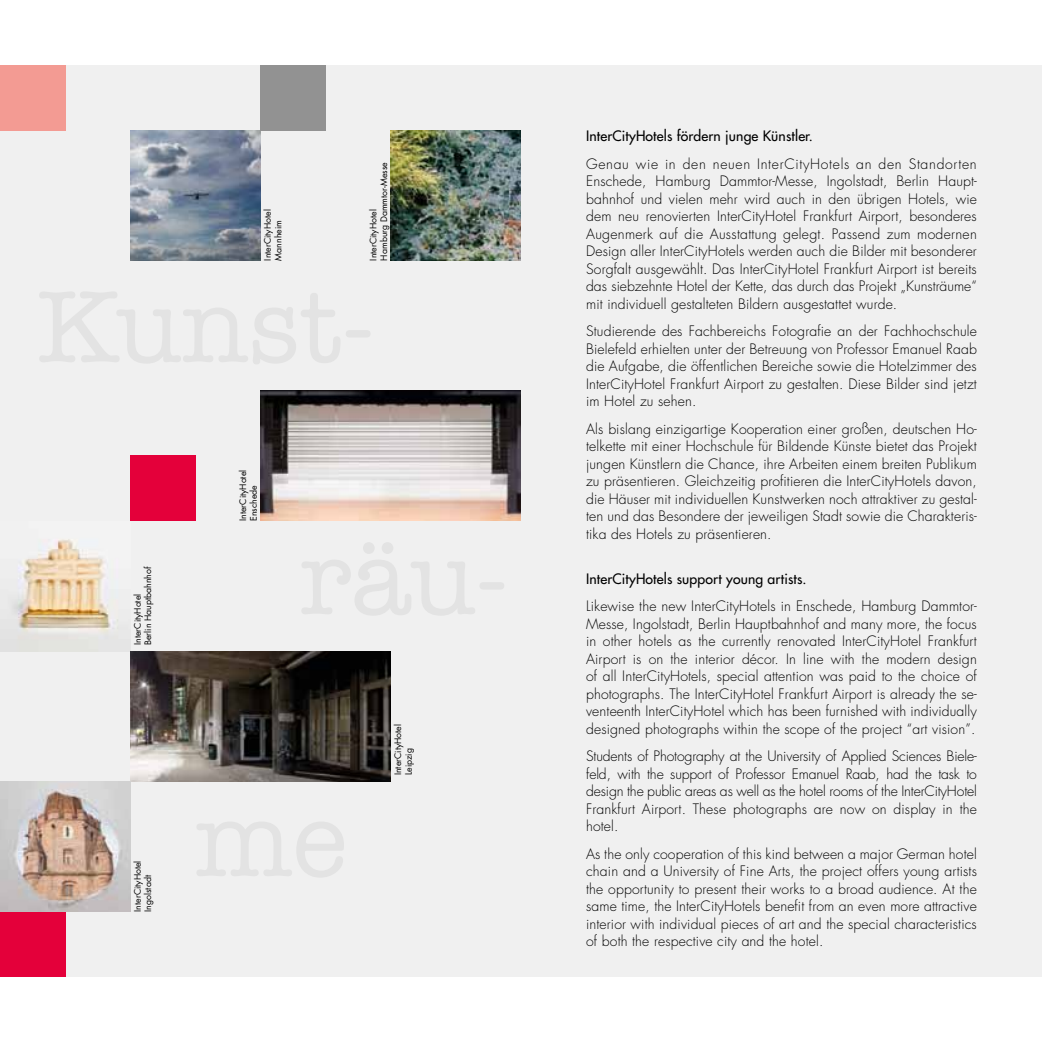
<style>
.page{position:relative;width:1042px;height:1042px;background:#fff}
.page>*{position:absolute;margin:0;border:0;box-sizing:border-box;transform-origin:0 0}
.t1{font:300 14px/17.5px "Futura LT";letter-spacing:.01em;color:#000;text-align:justify}
.t2{font:14px "Futura LT";letter-spacing:.01em;color:#000}
.t3{font:8.75px/10.5px "Futura LT";color:#000}
</style>
<div class="page">
<div style="left:521px;top:65px;width:521px;height:912px;background:#f0f0f0"></div>
<div style="left:0;top:65px;width:521px;height:912px;background:#f0f0f0"></div>
<div style="left:0;top:912px;width:65px;height:65px;background:#e4003a"></div>
<img style="left:130px;top:130px;width:130px;height:130px">
<div style="left:0;top:65px;width:65px;height:65px;background:#f39b93"></div>
<div style="left:130px;top:456px;width:65px;height:65px;background:#e4003a"></div>
<div style="left:260px;top:65px;width:66px;height:65px;background:#929292"></div>
<img style="left:0;top:539px;width:130px;height:112px">
<img style="left:130px;top:651px;width:261px;height:130px">
<img style="left:260px;top:391px;width:261px;height:130px">
<img style="left:0;top:781px;width:130px;height:131px">
<img style="left:391px;top:130px;width:130px;height:130px">
<p class="t3" style="left:132px;top:645px;width:80px;rotate:-90deg">InterCityHotel<br>Berlin Hauptbahnhof</p>
<p class="t3" style="left:263px;top:260px;width:53px;rotate:-90deg">InterCityHotel<br>Mannheim</p>
<p class="t3" style="left:238px;top:521px;width:53px;rotate:-90deg">InterCityHotel<br>Enschede</p>
<p class="t3" style="left:132px;top:912px;width:53px;rotate:-90deg">InterCityHotel<br>Ingolstadt</p>
<p class="t3" style="left:368px;top:260px;width:100px;rotate:-90deg">InterCityHotel<br>Hamburg Dammtor-Messe</p>
<p class="t3" style="left:393px;top:775px;width:53px;rotate:-90deg">InterCityHotel<br>Leipzig</p>
<p class="t2" style="left:586px;top:127px;width:228px">InterCityHotels fördern junge Künstler.</p>
<p class="t1" style="left:586px;top:155px;width:392px">Genau wie in den neuen InterCityHotels an den Standorten Enschede, Hamburg Dammtor-Messe, Ingolstadt, Berlin Haupt&shy;bahnhof und vielen mehr wird auch in den übrigen Hotels, wie dem neu renovierten InterCityHotel Frankfurt Airport, besonderes Augenmerk auf die Ausstattung gelegt. Passend zum modernen Design aller InterCityHotels werden auch die Bilder mit besonderer Sorgfalt ausgewählt. Das InterCityHotel Frankfurt Airport ist bereits das siebzehnte Hotel der Kette, das durch das Projekt „Kunsträume“ mit individuell gestalteten Bildern ausgestattet wurde.</p>
<p class="t1" style="left:586px;top:323px;width:392px">Studierende des Fachbereichs Fotografie an der Fachhochschule Bielefeld erhielten unter der Betreuung von Professor Emanuel Raab die Aufgabe, die öffentlichen Bereiche sowie die Hotelzimmer des InterCityHotel Frankfurt Airport zu gestalten. Diese Bilder sind jetzt im Hotel zu sehen.</p>
<p class="t1" style="left:586px;top:420px;width:392px">Als bislang einzigartige Kooperation einer großen, deutschen Ho&shy;telkette mit einer Hochschule für Bildende Künste bietet das Projekt jungen Künstlern die Chance, ihre Arbeiten einem breiten Publikum zu präsentieren. Gleichzeitig profitieren die InterCityHotels davon, die Häuser mit individuellen Kunstwerken noch attraktiver zu gestal&shy;ten und das Besondere der jeweiligen Stadt sowie die Charakteris&shy;tika des Hotels zu präsentieren.</p>
<p class="t2" style="left:586px;top:569px;width:222px">InterCityHotels support young artists.</p>
<p class="t1" style="left:586px;top:598px;width:392px">Likewise the new InterCityHotels in Enschede, Hamburg Dammtor-Messe, Ingolstadt, Berlin Hauptbahnhof and many more, the focus in other hotels as the currently renovated InterCityHotel Frankfurt Airport is on the interior décor. In line with the modern design of all InterCityHotels, special attention was paid to the choice of photographs. The InterCityHotel Frankfurt Airport is already the se&shy;venteenth InterCityHotel which has been furnished with individually designed photographs within the scope of the project “art vision”.</p>
<p class="t1" style="left:586px;top:747px;width:392px">Students of Photography at the University of Applied Sciences Biele&shy;feld, with the support of Professor Emanuel Raab, had the task to design the public areas as well as the hotel rooms of the InterCityHotel Frankfurt Airport. These photographs are now on display in the hotel.</p>
<p class="t1" style="left:586px;top:845px;width:392px">As the only cooperation of this kind between a major German hotel chain and a University of Fine Arts, the project offers young artists the opportunity to present their works to a broad audience. At the same time, the InterCityHotels benefit from an even more attractive interior with individual pieces of art and the special characteristics of both the respective city and the hotel.</p>
</div>
